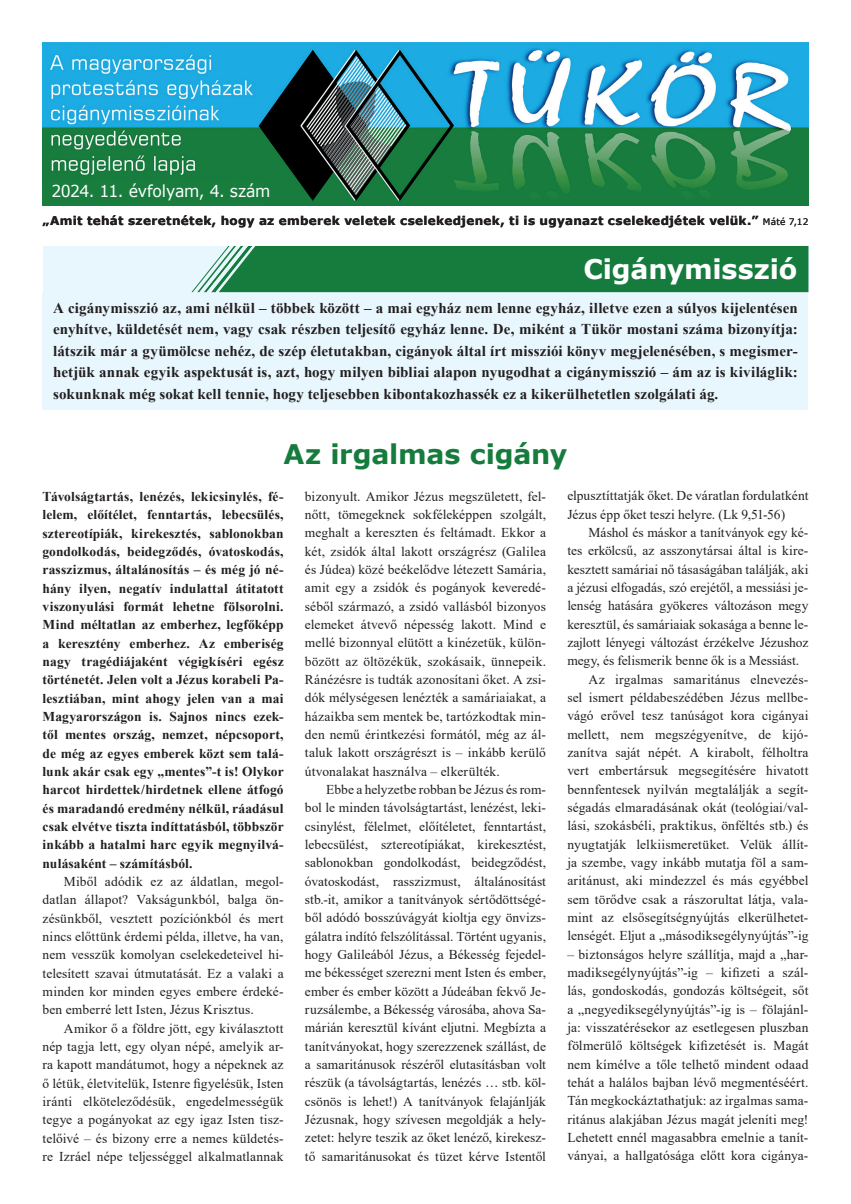
<style>
.page{position:relative;width:851px;height:1204px;background:#fff}
.page>*{position:absolute;margin:0;border:0;box-sizing:border-box;transform-origin:0 0}
.t1{font:700 27px "Verdana";letter-spacing:-.01em;color:#167c3d}
.t2{font:700 27px "Verdana";letter-spacing:-.01em;color:#fff}
.t3{font:16.5px "Verdana";letter-spacing:-.02em;color:#fff;scale:.95 1}
.t4{font:700 15px/21.5px "Times New Roman";letter-spacing:.005em;color:#231f20;text-align:justify}
.t5{font:13.5px/18.3px "Times New Roman";letter-spacing:.005em;color:#231f20;text-align:justify}
.t6{font:700 13.5px/18.3px "Times New Roman";letter-spacing:.01em;color:#231f20;text-align:justify}
.t7{font:700 12px "Verdana";letter-spacing:.03em;color:#231f20}
.s1{font-weight:400;font-size:9px}
</style>
<div class="page">
<div style="left:43px;top:246px;width:765px;height:46px;background:#e8f6fd"></div>
<img style="left:43px;top:43px;width:765px;height:162px">
<div style="left:43px;top:292px;width:765px;height:117px;background:#e8f6fd"></div>
<div style="left:191px;top:246px;width:617px;height:46px;background:#167c3d"></div>
<p class="t3" style="left:51px;top:179px;width:232px">2024. 11. évfolyam, 4. szám</p>
<p class="t7" style="left:43px;top:212px;width:767px">„Amit tehát szeretnétek, hogy az emberek veletek cselekedjenek, ti is ugyanazt cselekedjétek velük.” <span class="s1">Máté 7,12</span></p>
<h1 class="t2" style="left:583px;top:250px;width:215px">Cigánymisszió</h1>
<p class="t4" style="left:53px;top:297px;width:746px">A cigánymisszió az, ami nélkül – többek között – a mai egyház nem lenne egyház, illetve ezen a súlyos kijelentésen enyhítve, küldetését nem, vagy csak részben teljesítő egyház lenne. De, miként a Tükör mostani száma bizonyítja: látszik már a gyümölcse nehéz, de szép életutakban, cigányok által írt missziói könyv megjelenésében, s megismer&shy;hetjük annak egyik aspektusát is, azt, hogy milyen bibliai alapon nyugodhat a cigánymisszió – ám az is kiviláglik: sokunknak még sokat kell tennie, hogy teljesebben kibontakozhassék ez a kikerülhetetlen szolgálati ág.</p>
<h1 class="t1" style="left:283px;top:435px;width:285px">Az irgalmas cigány</h1>
<p class="t6" style="left:43px;top:487px;width:242px">Távolságtartás, lenézés, lekicsinylés, fé&shy;lelem, előítélet, fenntartás, lebecsülés, sztereotípiák, kirekesztés, sablonokban gondolkodás, beidegződés, óvatoskodás, rasszizmus, általánosítás – és még jó né&shy;hány ilyen, negatív indulattal átitatott viszonyulási formát lehetne fölsorolni.<br>Mind méltatlan az emberhez, legfőképp a keresztény emberhez. Az emberiség nagy tragédiájaként végigkíséri egész történetét. Jelen volt a Jézus korabeli Pa&shy;lesztiában, mint ahogy jelen van a mai Magyarországon is. Sajnos nincs ezek&shy;től mentes ország, nemzet, népcsoport, de még az egyes emberek közt sem talá&shy;lunk akár csak egy „mentes”-t is! Olykor harcot hirdettek/hirdetnek ellene átfogó és maradandó eredmény nélkül, ráadásul csak elvétve tiszta indíttatásból, többször inkább a hatalmi harc egyik megnyilvá&shy;nulásaként – számításból.</p>
<p class="t5" style="left:43px;top:871px;width:242px;text-indent:21px">Miből adódik ez az áldatlan, megol&shy;datlan állapot? Vakságunkból, balga ön&shy;zésünkből, vesztett pozíciónkból és mert nincs előttünk érdemi példa, illetve, ha van, nem vesszük komolyan cselekedeteivel hi&shy;telesített szavai útmutatását. Ez a valaki a minden kor minden egyes embere érdeké&shy;ben emberré lett Isten, Jézus Krisztus.</p>
<p class="t5" style="left:43px;top:1018px;width:242px;text-indent:21px">Amikor ő a földre jött, egy kiválasztott nép tagja lett, egy olyan népé, amelyik ar&shy;ra kapott mandátumot, hogy a népeknek az ő létük, életvitelük, Istenre figyelésük, Isten iránti elköteleződésük, engedelmességük tegye a pogányokat az egy igaz Isten tisz&shy;telőivé – és bizony erre a nemes küldetés&shy;re Izráel népe teljességgel alkalmatlannak</p>
<p class="t5" style="left:305px;top:486px;width:242px">bizonyult. Amikor Jézus megszületett, fel&shy;nőtt, tömegeknek sokféleképpen szolgált, meghalt a kereszten és feltámadt. Ekkor a két, zsidók által lakott országrész (Galilea és Júdea) közé beékelődve létezett Samária, amit egy a zsidók és pogányok keveredé&shy;séből származó, a zsidó vallásból bizonyos elemeket átvevő népesség lakott. Mind e mellé bizonnyal elütött a kinézetük, külön&shy;bözött az öltözékük, szokásaik, ünnepeik.<br>Ránézésre is tudták azonosítani őket. A zsi&shy;dók mélységesen lenézték a samáriaiakat, a házaikba sem mentek be, tartózkodtak min&shy;den nemű érintkezési formától, még az ál&shy;taluk lakott országrészt is – inkább kerülő útvonalakat használva – elkerülték.</p>
<p class="t5" style="left:305px;top:779px;width:242px;text-indent:21px">Ebbe a helyzetbe robban be Jézus és rom&shy;bol le minden távolságtartást, lenézést, leki&shy;csinylést, félelmet, előítéletet, fenntartást, lebecsülést, sztereotípiákat, kirekesztést, sablonokban gondolkodást, beidegződést, óvatoskodást, rasszizmust, általánosítást stb.-it, amikor a tanítványok sértődöttségé&shy;ből adódó bosszúvágyát kioltja egy önvizs&shy;gálatra indító felszólítással. Történt ugyanis, hogy Galileából Jézus, a Békesség fejedel&shy;me békességet szerezni ment Isten és ember, ember és ember között a Júdeában fekvő Je&shy;ruzsálembe, a Békesség városába, ahova Sa&shy;márián keresztül kívánt eljutni. Megbízta a tanítványokat, hogy szerezzenek szállást, de a samaritánusok részéről elutasításban volt részük (a távolságtartás, lenézés … stb. köl&shy;csönös is lehet!) A tanítványok felajánlják Jézusnak, hogy szívesen megoldják a hely&shy;zetet: helyre teszik az őket lenéző, kirekesz&shy;tő samaritánusokat és tüzet kérve Istentől</p>
<p class="t5" style="left:567px;top:486px;width:242px">elpusztíttatják őket. De váratlan fordulatként<br>Jézus épp őket teszi helyre. (Lk 9,51-56)</p>
<p class="t5" style="left:588px;top:523px;width:221px">Máshol és máskor a tanítványok egy ké-</p>
<p class="t5" style="left:567px;top:541px;width:242px">tes erkölcsű, az asszonytársai által is kire-</p>
<p class="t5" style="left:567px;top:559px;width:242px">kesztett samáriai nő tásaságában találják, aki</p>
<p class="t5" style="left:567px;top:578px;width:242px">a jézusi elfogadás, szó erejétől, a messiási je-</p>
<p class="t5" style="left:567px;top:596px;width:242px">lenség hatására gyökeres változáson megy</p>
<p class="t5" style="left:567px;top:614px;width:242px">keresztül, és samáriaiak sokasága a benne le-</p>
<p class="t5" style="left:567px;top:633px;width:242px">zajlott lényegi változást érzékelve Jézushoz</p>
<p class="t5" style="left:567px;top:651px;width:233px">megy, és felismerik benne ők is a Messiást.</p>
<p class="t5" style="left:588px;top:669px;width:221px">Az irgalmas samaritánus elnevezés-</p>
<p class="t5" style="left:567px;top:688px;width:242px">sel ismert példabeszédében Jézus mellbe-</p>
<p class="t5" style="left:567px;top:706px;width:242px">vágó erővel tesz tanúságot kora cigányai</p>
<p class="t5" style="left:567px;top:724px;width:242px">mellett, nem megszégyenítve, de kijó-</p>
<p class="t5" style="left:567px;top:743px;width:242px">zanítva saját népét. A kirabolt, félholtra</p>
<p class="t5" style="left:567px;top:761px;width:242px">vert embertársuk megsegítésére hivatott</p>
<p class="t5" style="left:567px;top:779px;width:242px">bennfentesek nyilván megtalálják a segít-</p>
<p class="t5" style="left:567px;top:798px;width:242px">ségadás elmaradásának okát (teológiai/val-</p>
<p class="t5" style="left:567px;top:816px;width:242px">lási, szokásbéli, praktikus, önféltés stb.) és</p>
<p class="t5" style="left:567px;top:834px;width:242px">nyugtatják lelkiismeretüket. Velük állít-</p>
<p class="t5" style="left:567px;top:853px;width:242px">ja szembe, vagy inkább mutatja föl a sam-</p>
<p class="t5" style="left:567px;top:871px;width:242px">aritánust, aki mindezzel és más egyébbel</p>
<p class="t5" style="left:567px;top:889px;width:242px">sem törődve csak a rászorultat látja, vala-</p>
<p class="t5" style="left:567px;top:907px;width:242px">mint az elsősegítségnyújtás elkerülhetet-</p>
<p class="t5" style="left:567px;top:926px;width:242px">lenségét. Eljut a „másodiksegélynyújtás”-ig</p>
<p class="t5" style="left:567px;top:944px;width:242px">– biztonságos helyre szállítja, majd a „har&shy;madiksegélynyújtás”-ig – kifizeti a szál&shy;lás, gondoskodás, gondozás költségeit, sőt a „negyediksegélynyújtás”-ig is – fölajánl&shy;ja: visszatérésekor az esetlegesen pluszban fölmerülő költségek kifizetését is. Magát nem kímélve a tőle telhető mindent odaad tehát a halálos bajban lévő megmentéséért.<br>Tán megkockáztathatjuk: az irgalmas sama&shy;ritánus alakjában Jézus magát jeleníti meg!<br>Lehetett ennél magasabbra emelnie a tanít&shy;ványai, a hallgatósága előtt kora cigánya-</p>
</div>
